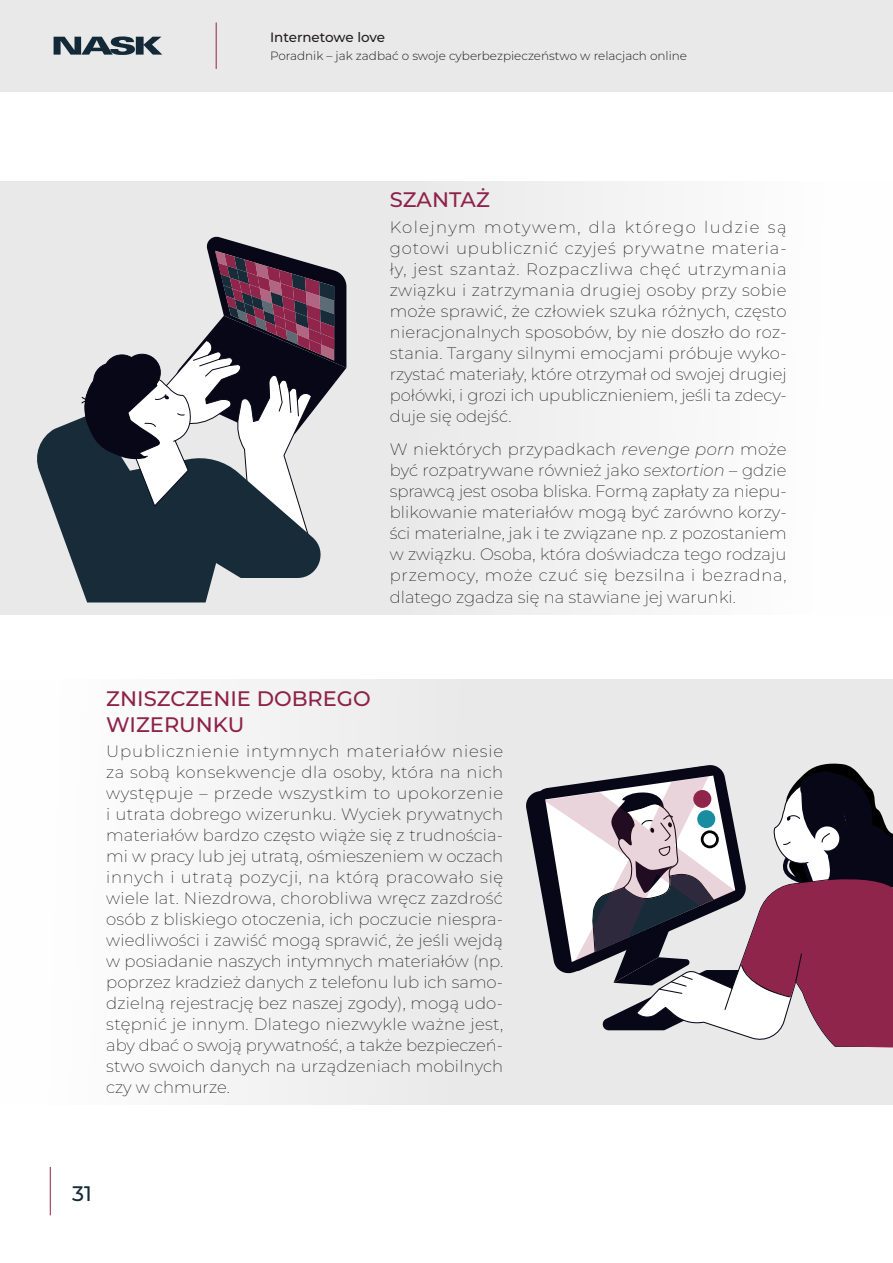
<style>
.page{position:relative;width:893px;height:1263px;background:#fff}
.page>*{position:absolute;margin:0;border:0;box-sizing:border-box;transform-origin:0 0}
.CAPS{font:500 21px/25.2px "Montserrat";color:#8e2249}
.t1{font:500 21px "Montserrat";color:#132938}
.t2{font:200 16.5px/21px "Montserrat";color:#231f20;text-align:justify}
.t3{font:500 13.5px "Montserrat";letter-spacing:-.005em;color:#231f20}
.t4{font:300 12px "Montserrat";color:#231f20}
.s1{font-style:italic}
</style>
<div class="page">
<div style="left:0;top:0;width:893px;height:91px;background:#e9e9e9"></div>
<hr style="left:50px;top:1167px;width:1px;height:48px;background:#8e2249">
<hr style="left:216px;top:22px;width:1px;height:47px;background:#8e2249">
<svg style="left:54px;top:36px;width:108px;height:19px"></svg>
<div style="left:0;top:181px;width:893px;height:433px;background:linear-gradient(to right,#e3e3e3,#fcfcfc)"></div>
<div style="left:0;top:679px;width:893px;height:426px;background:linear-gradient(to right,#fbfbfb,#e3e3e3)"></div>
<svg style="left:33px;top:413px;width:296px;height:189px;background:#5e6c75"></svg>
<svg style="left:77px;top:235px;width:269px;height:301px;background:#8c8a93"></svg>
<svg style="left:525px;top:765px;width:9px;height:211px;background:#cacacc"></svg>
<svg style="left:534px;top:762px;width:359px;height:285px"></svg>
<p class="t3" style="left:270px;top:28px;width:117px">Internetowe love</p>
<p class="t4" style="left:270px;top:48px;width:419px">Poradnik – jak zadbać o swoje cyberbezpieczeństwo w relacjach online</p>
<p class="CAPS" style="left:390px;top:187px;width:102px">SZANTAŻ</p>
<p class="t2" style="left:390px;top:216px;width:398px">Kolejnym motywem, dla którego ludzie są gotowi upublicznić czyjeś prywatne materia&shy;ły, jest szantaż. Rozpaczliwa chęć utrzymania związku i zatrzymania drugiej osoby przy sobie może sprawić, że człowiek szuka różnych, często nieracjonalnych sposobów, by nie doszło do roz&shy;stania. Targany silnymi emocjami próbuje wyko&shy;rzystać materiały, które otrzymał od swojej drugiej połówki, i grozi ich upublicznieniem, jeśli ta zdecy&shy;duje się odejść.</p>
<p class="t2" style="left:390px;top:439px;width:398px">W niektórych przypadkach <span class="s1">revenge porn</span> może być rozpatrywane również jako <span class="s1">sextortion</span> – gdzie sprawcą jest osoba bliska. Formą zapłaty za niepu&shy;blikowanie materiałów mogą być zarówno korzy&shy;ści materialne, jak i te związane np. z pozostaniem w związku. Osoba, która doświadcza tego rodzaju przemocy, może czuć się bezsilna i bezradna, dlatego zgadza się na stawiane jej warunki.</p>
<p class="CAPS" style="left:106px;top:686px;width:266px">ZNISZCZENIE DOBREGO<br>WIZERUNKU</p>
<p class="t2" style="left:106px;top:740px;width:398px">Upublicznienie intymnych materiałów niesie za sobą konsekwencje dla osoby, która na nich występuje – przede wszystkim to upokorzenie i utrata dobrego wizerunku. Wyciek prywatnych materiałów bardzo często wiąże się z trudnościa&shy;mi w pracy lub jej utratą, ośmieszeniem w oczach innych i utratą pozycji, na którą pracowało się wiele lat. Niezdrowa, chorobliwa wręcz zazdrość osób z bliskiego otoczenia, ich poczucie niespra&shy;wiedliwości i zawiść mogą sprawić, że jeśli wejdą w posiadanie naszych intymnych materiałów (np. poprzez kradzież danych z telefonu lub ich samo&shy;dzielną rejestrację bez naszej zgody), mogą udo&shy;stępnić je innym. Dlatego niezwykle ważne jest, aby dbać o swoją prywatność, a także bezpieczeń&shy;stwo swoich danych na urządzeniach mobilnych czy w chmurze.</p>
<p class="t1" style="left:72px;top:1179px;width:21px">31</p>
</div>
